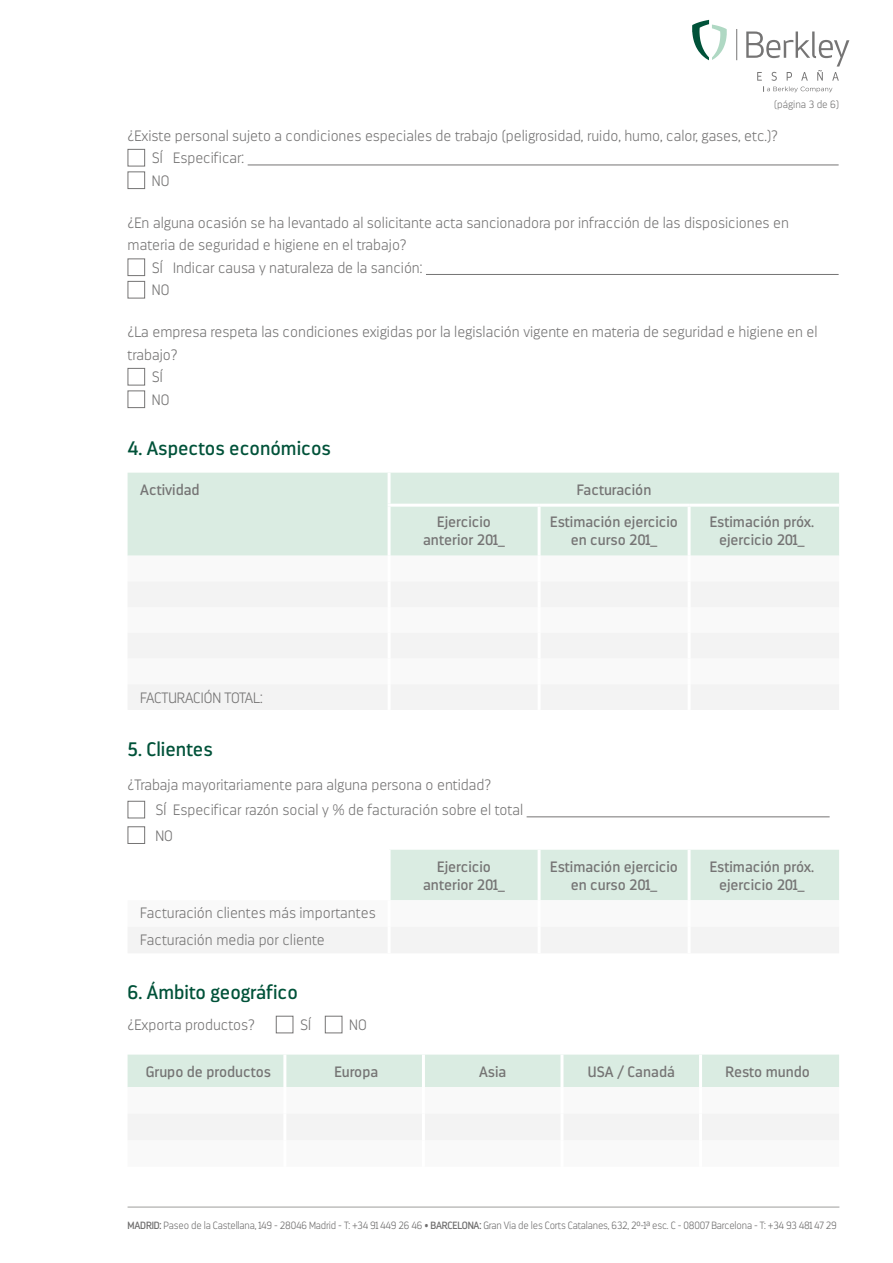
<style>
.page{position:relative;width:893px;height:1263px;background:#fff}
.page>*{position:absolute;margin:0;border:0;box-sizing:border-box;transform-origin:0 0}
.t1{font:19.5px "Darwin";color:#005239}
.t2{font:200 15px/22.5px "Darwin";color:#757474}
.t3{font:15px/18px "Darwin";color:#757474;text-align:center}
.t4{font:200 10.5px "Darwin";letter-spacing:-.02em;color:#706f6f}
.t5{font:200 10.5px "Darwin";color:#757474}
.s1{font-weight:400}
</style>
<div class="page">
<hr style="left:128px;top:1207px;width:711px;height:1px;background:#9d9d9c">
<svg style="left:692px;top:20px;width:35px;height:40px"></svg>
<hr style="left:736px;top:29px;width:1px;height:31px;background:#757474">
<svg style="left:746px;top:32px;width:103px;height:60px"></svg>
<hr style="left:248px;top:165px;width:591px;height:1px;background:#757474">
<hr style="left:426px;top:274px;width:413px;height:1px;background:#757474">
<hr style="left:527px;top:816px;width:303px;height:1px;background:#757474">
<div style="left:128px;top:149px;width:17px;height:17px;border:1px solid #757474"></div>
<div style="left:128px;top:171px;width:17px;height:18px;background:#fff;border:1px solid #757474"></div>
<div style="left:128px;top:258px;width:17px;height:18px;border:1px solid #757474"></div>
<div style="left:128px;top:281px;width:17px;height:17px;background:#fff;border:1px solid #757474"></div>
<div style="left:128px;top:368px;width:17px;height:17px;border:1px solid #757474"></div>
<div style="left:128px;top:390px;width:17px;height:18px;background:#fff;border:1px solid #757474"></div>
<div style="left:128px;top:473px;width:711px;height:83px;background:#daece2"></div>
<div style="left:128px;top:582px;width:711px;height:128px;background:#f3f3f3"></div>
<hr style="left:388px;top:473px;width:3px;height:31px;background:#fff">
<hr style="left:388px;top:581px;width:3px;height:26px;background:#fff">
<hr style="left:538px;top:581px;width:3px;height:26px;background:#fff">
<hr style="left:688px;top:581px;width:3px;height:26px;background:#fff">
<hr style="left:388px;top:607px;width:3px;height:26px;background:#fff">
<hr style="left:538px;top:607px;width:3px;height:26px;background:#fff">
<hr style="left:688px;top:607px;width:3px;height:26px;background:#fff">
<hr style="left:388px;top:633px;width:3px;height:25px;background:#fff">
<hr style="left:538px;top:633px;width:3px;height:25px;background:#fff">
<hr style="left:688px;top:633px;width:3px;height:25px;background:#fff">
<hr style="left:388px;top:658px;width:3px;height:26px;background:#fff">
<hr style="left:538px;top:658px;width:3px;height:26px;background:#fff">
<hr style="left:688px;top:658px;width:3px;height:26px;background:#fff">
<hr style="left:388px;top:684px;width:3px;height:26px;background:#fff">
<hr style="left:538px;top:684px;width:3px;height:26px;background:#fff">
<hr style="left:688px;top:684px;width:3px;height:26px;background:#fff">
<hr style="left:388px;top:504px;width:151px;height:3px;background:#fff">
<hr style="left:388px;top:507px;width:3px;height:49px;background:#fff">
<hr style="left:539px;top:504px;width:150px;height:3px;background:#fff">
<hr style="left:538px;top:507px;width:3px;height:49px;background:#fff">
<hr style="left:689px;top:504px;width:150px;height:3px;background:#fff">
<hr style="left:688px;top:507px;width:3px;height:49px;background:#fff">
<div style="left:128px;top:801px;width:17px;height:17px;background:#fff;border:1px solid #757474"></div>
<div style="left:128px;top:826px;width:17px;height:18px;background:#fff;border:1px solid #757474"></div>
<svg style="left:128px;top:850px;width:711px;height:103px"></svg>
<hr style="left:388px;top:850px;width:3px;height:50px;background:#fff">
<hr style="left:538px;top:850px;width:3px;height:50px;background:#fff">
<hr style="left:688px;top:850px;width:3px;height:50px;background:#fff">
<hr style="left:388px;top:900px;width:3px;height:27px;background:#fff">
<hr style="left:538px;top:900px;width:3px;height:27px;background:#fff">
<hr style="left:688px;top:900px;width:3px;height:27px;background:#fff">
<hr style="left:388px;top:927px;width:3px;height:26px;background:#fff">
<hr style="left:538px;top:927px;width:3px;height:26px;background:#fff">
<hr style="left:688px;top:927px;width:3px;height:26px;background:#fff">
<div style="left:276px;top:1016px;width:17px;height:17px;border:1px solid #757474"></div>
<div style="left:325px;top:1016px;width:17px;height:17px;background:#fff;border:1px solid #757474"></div>
<div style="left:128px;top:1054px;width:711px;height:33px;background:#daece2"></div>
<div style="left:128px;top:1114px;width:711px;height:26px;background:#f3f3f3"></div>
<hr style="left:283px;top:1054px;width:3px;height:33px;background:#fff">
<hr style="left:422px;top:1054px;width:3px;height:33px;background:#fff">
<hr style="left:560px;top:1054px;width:3px;height:33px;background:#fff">
<hr style="left:699px;top:1054px;width:3px;height:33px;background:#fff">
<hr style="left:283px;top:1114px;width:3px;height:26px;background:#fff">
<hr style="left:422px;top:1114px;width:3px;height:26px;background:#fff">
<hr style="left:560px;top:1114px;width:3px;height:26px;background:#fff">
<hr style="left:699px;top:1114px;width:3px;height:26px;background:#fff">
<p class="t5" style="left:774px;top:98px;width:66px">(página 3 de 6)</p>
<p class="t2" style="left:152px;top:125px;width:628px;text-indent:-24px">¿Existe personal sujeto a condiciones especiales de trabajo (peligrosidad, ruido, humo, calor, gases, etc.)?<br>SÍ Especificar:<br>NO</p>
<p class="t2" style="left:128px;top:212px;width:663px">¿En alguna ocasión se ha levantado al solicitante acta sancionadora por infracción de las disposiciones en</p>
<p class="t2" style="left:128px;top:234px;width:281px">materia de seguridad e higiene en el trabajo?</p>
<p class="t2" style="left:152px;top:257px;width:272px">SÍ Indicar causa y naturaleza de la sanción:</p>
<p class="t2" style="left:152px;top:279px;width:19px">NO</p>
<p class="t2" style="left:128px;top:321px;width:692px">¿La empresa respeta las condiciones exigidas por la legislación vigente en materia de seguridad e higiene en el</p>
<p class="t2" style="left:128px;top:344px;width:52px">trabajo?</p>
<p class="t2" style="left:152px;top:366px;width:12px">SÍ</p>
<p class="t2" style="left:152px;top:389px;width:19px">NO</p>
<h1 class="t1" style="left:128px;top:437px;width:205px">4. Aspectos económicos</h1>
<p class="t3" style="left:140px;top:480px;width:61px">Actividad</p>
<p class="t3" style="left:577px;top:480px;width:76px">Facturación</p>
<p class="t3" style="left:423px;top:513px;width:83px">Ejercicio anterior 201_</p>
<p class="t3" style="left:550px;top:513px;width:129px">Estimación ejercicio en curso 201_</p>
<p class="t3" style="left:710px;top:513px;width:106px">Estimación próx. ejercicio 201_</p>
<p class="t2" style="left:140px;top:686px;width:124px">FACTURACIÓN TOTAL:</p>
<h1 class="t1" style="left:128px;top:737px;width:87px">5. Clientes</h1>
<p class="t2" style="left:155px;top:772px;width:369px;line-height:25.5px;text-indent:-28px">¿Trabaja mayoritariamente para alguna persona o entidad?<br>SÍ Especificar razón social y % de facturación sobre el total<br>NO</p>
<p class="t3" style="left:423px;top:857px;width:83px">Ejercicio anterior 201_</p>
<p class="t3" style="left:550px;top:857px;width:129px">Estimación ejercicio en curso 201_</p>
<p class="t3" style="left:710px;top:857px;width:106px">Estimación próx. ejercicio 201_</p>
<p class="t2" style="left:140px;top:900px;width:237px;line-height:26.5px">Facturación clientes más importantes<br>Facturación media por cliente</p>
<h1 class="t1" style="left:128px;top:981px;width:172px">6. Ámbito geográfico</h1>
<p class="t2" style="left:128px;top:1014px;width:129px">¿Exporta productos?</p>
<p class="t2" style="left:300px;top:1014px;width:12px">SÍ</p>
<p class="t2" style="left:349px;top:1014px;width:19px">NO</p>
<p class="t3" style="left:146px;top:1062px;width:127px">Grupo de productos</p>
<p class="t3" style="left:334px;top:1062px;width:45px">Europa</p>
<p class="t3" style="left:479px;top:1062px;width:29px">Asia</p>
<p class="t3" style="left:588px;top:1062px;width:89px">USA / Canadá</p>
<p class="t3" style="left:725px;top:1062px;width:86px">Resto mundo</p>
<p class="t4" style="left:128px;top:1219px;width:711px"><span class="s1">MADRID:</span> Paseo de la Castellana, 149 - 28046 Madrid - T: +34 91 449 26 46 • <span class="s1">BARCELONA:</span> Gran Via de les Corts Catalanes, 632, 2º-1ª esc. C - 08007 Barcelona - T: +34 93 481 47 29</p>
</div>
